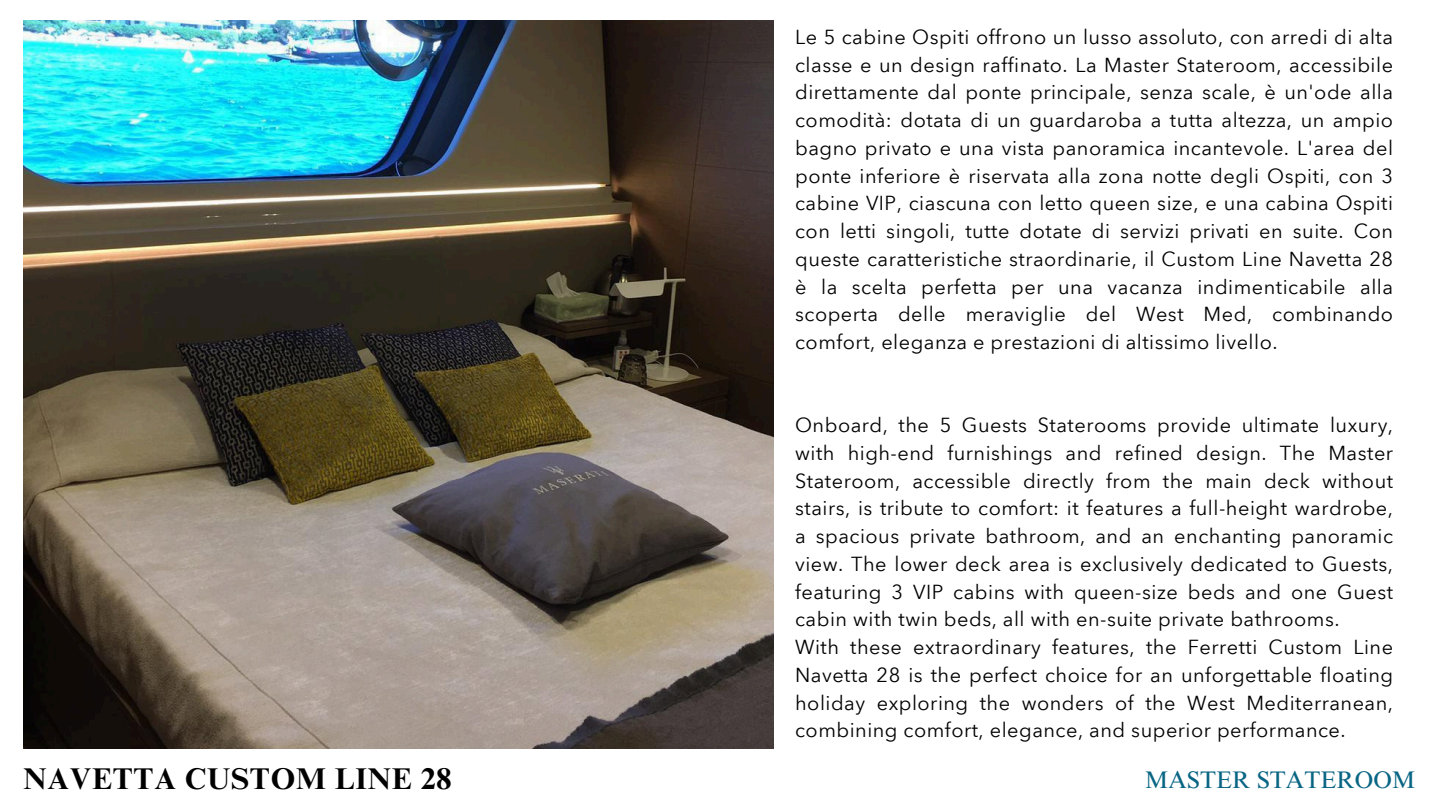
<style>
.page{position:relative;width:1440px;height:810px;background:#fff}
.page>*{position:absolute;margin:0;border:0;box-sizing:border-box;transform-origin:0 0}
.t1{font:700 30px "Times NRMT Pro";letter-spacing:.025em;color:#000}
.t2{font:24px "Times NRMT Pro";color:#086584}
.t3{font:20px/27.8px "Avenir Next Arabic";letter-spacing:.025em;color:#000;text-align:justify}
</style>
<div class="page">
<img style="left:24px;top:20px;width:750px;height:729px">
<p class="t3" style="left:795px;top:23px;width:599px">Le 5 cabine Ospiti offrono un lusso assoluto, con arredi di alta classe e un design raffinato. La Master Stateroom, accessibile direttamente dal ponte principale, senza scale, è un'ode alla comodità: dotata di un guardaroba a tutta altezza, un ampio bagno privato e una vista panoramica incantevole. L'area del ponte inferiore è riservata alla zona notte degli Ospiti, con 3 cabine VIP, ciascuna con letto queen size, e una cabina Ospiti con letti singoli, tutte dotate di servizi privati en suite. Con queste caratteristiche straordinarie, il Custom Line Navetta 28 è la scelta perfetta per una vacanza indimenticabile alla scoperta delle meraviglie del West Med, combinando comfort, eleganza e prestazioni di altissimo livello.</p>
<p class="t3" style="left:795px;top:411px;width:599px">Onboard, the 5 Guests Staterooms provide ultimate luxury, with high-end furnishings and refined design. The Master Stateroom, accessible directly from the main deck without stairs, is tribute to comfort: it features a full-height wardrobe, a spacious private bathroom, and an enchanting panoramic view. The lower deck area is exclusively dedicated to Guests, featuring 3 VIP cabins with queen-size beds and one Guest cabin with twin beds, all with en-suite private bathrooms.</p>
<p class="t3" style="left:795px;top:633px;width:599px">With these extraordinary features, the Ferretti Custom Line Navetta 28 is the perfect choice for an unforgettable floating holiday exploring the wonders of the West Mediterranean, combining comfort, elegance, and superior performance.</p>
<h1 class="t1" style="left:24px;top:767px;width:429px">NAVETTA CUSTOM LINE 28</h1>
<h2 class="t2" style="left:1145px;top:771px;width:272px">MASTER STATEROOM</h2>
</div>
